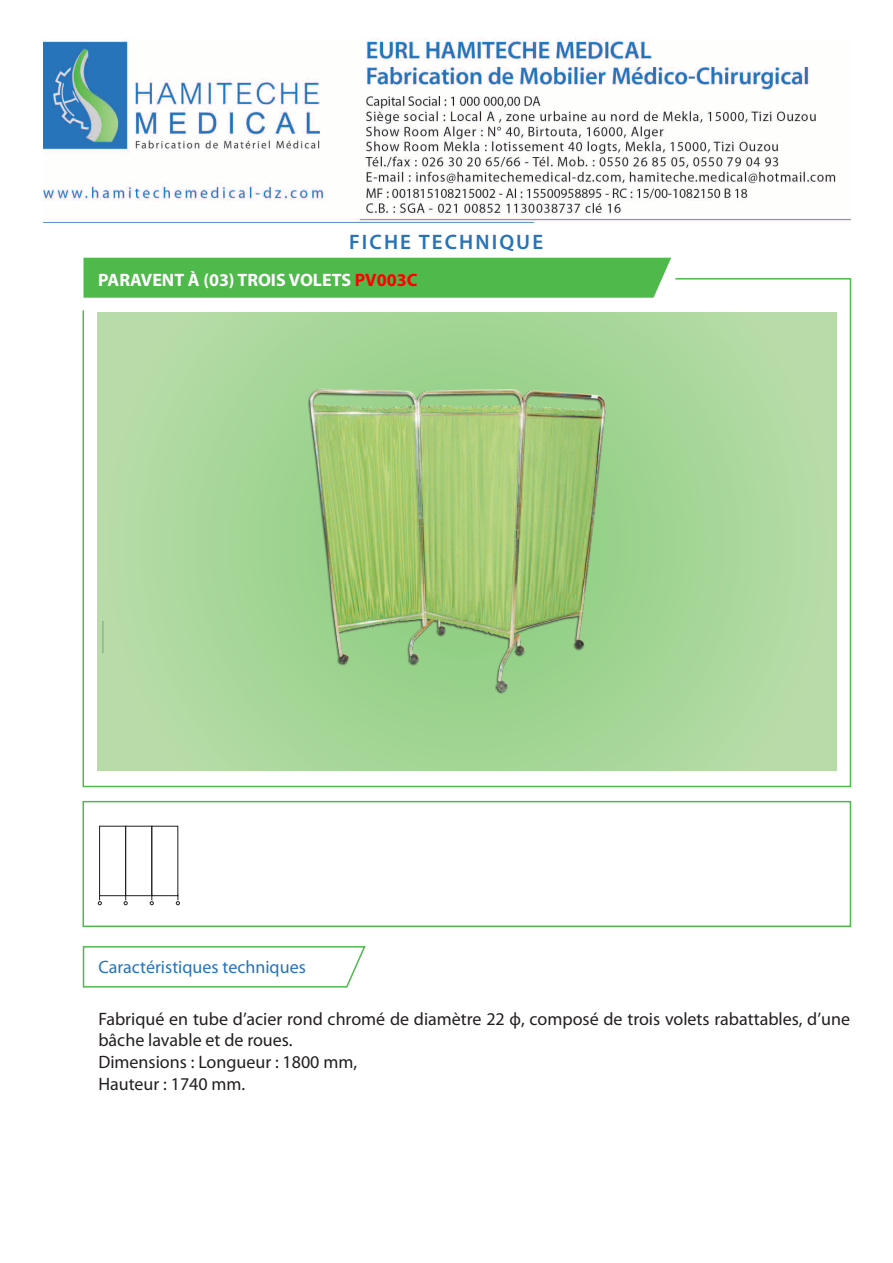
<style>
.page{position:relative;width:893px;height:1263px;background:#fff}
.page>*{position:absolute;margin:0;border:0;box-sizing:border-box;transform-origin:0 0}
.t1{font:600 21px "Myriad Pro";letter-spacing:.1em;color:#2673ba}
.t2{font:18px/21.6px "Myriad Pro";color:#231f20}
.t3{font:700 18px "Myriad Pro";color:#fff}
.t4{font:18px "Myriad Pro";color:#2673ba}
.s1{color:#f00}
</style>
<div class="page">
<img style="left:44px;top:39px;width:806px;height:183px">
<div style="left:83px;top:257px;width:588px;height:20px;background:#50b94b"></div>
<svg style="left:82px;top:946px;width:284px;height:42px"></svg>
<svg style="left:82px;top:277px;width:770px;height:511px"></svg>
<div style="left:83px;top:801px;width:768px;height:126px;border:2px solid #50b94b"></div>
<svg style="left:97px;top:312px;width:739px;height:458px;background:#abd79d"></svg>
<img style="left:307px;top:357px;width:319px;height:342px">
<div style="left:99px;top:826px;width:27px;height:70px;border:1px solid #231f20"></div>
<div style="left:125px;top:826px;width:27px;height:70px;border:1px solid #231f20"></div>
<div style="left:151px;top:826px;width:27px;height:70px;border:1px solid #231f20"></div>
<svg style="left:98px;top:894px;width:4px;height:11px"></svg>
<svg style="left:124px;top:894px;width:3px;height:11px"></svg>
<svg style="left:150px;top:894px;width:4px;height:11px"></svg>
<svg style="left:176px;top:894px;width:4px;height:11px"></svg>
<p class="t1" style="left:349px;top:229px;width:196px">FICHE TECHNIQUE</p>
<p class="t3" style="left:98px;top:268px;width:321px">PARAVENT À (03) TROIS VOLETS <span class="s1">PV003C</span></p>
<p class="t4" style="left:98px;top:956px;width:209px">Caractéristiques techniques</p>
<p class="t2" style="left:98px;top:1007px;width:753px">Fabriqué en tube d’acier rond chromé de diamètre 22 ф, composé de trois volets rabattables, d’une bâche lavable et de roues.<br>Dimensions : Longueur : 1800 mm,<br>Hauteur : 1740 mm.</p>
</div>
